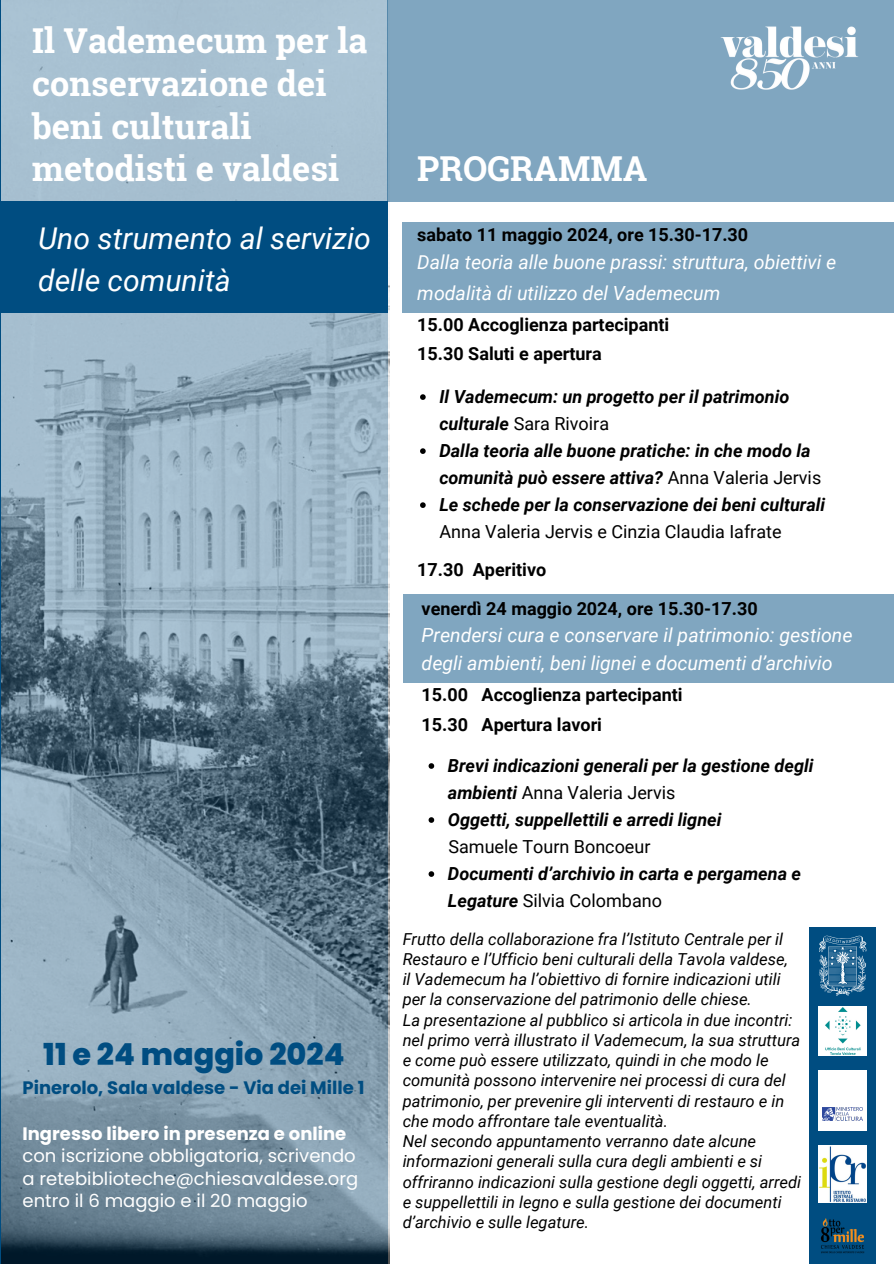
<style>
.page{position:relative;width:894px;height:1264px;background:#fff}
.page>*{position:absolute;margin:0;border:0;box-sizing:border-box;transform-origin:0 0}
.t1{font:700 34.35px/42.8px "Roboto Slab";color:#fff}
.t2{font:800 30.3px "Poppins";color:#004d81}
.t3{font:italic 30px/41.7px "Roboto";color:#fff}
.t4{font:italic 19.5px/28.2px "Roboto";color:#fff}
.t5{font:italic 700 18px/27px "Roboto";color:#000}
.t6{font:700 18px/30.3px "Roboto";color:#000}
.t7{font:18px/22.5px "Poppins";color:#fff}
.t8{font:700 18px "Poppins";color:#004d81}
.t9{font:18px "Roboto";color:#000}
.t10{font:italic 16.5px/20.2px "Roboto";color:#000}
.s1{font-weight:700}
.s2{font-weight:400;font-style:normal}
</style>
<div class="page">
<img style="left:2px;top:0;width:387px;height:1263px">
<div style="left:809px;top:927px;width:66px;height:336px;background:#004d81"></div>
<div style="left:402px;top:222px;width:491px;height:90px;background:#80a6c0"></div>
<div style="left:402px;top:594px;width:491px;height:88px;background:#80a6c0"></div>
<div style="left:0;top:201px;width:387px;height:111px;background:#004d81"></div>
<div style="left:387px;top:0;width:506px;height:201px;background:#80a6c0"></div>
<img style="left:820px;top:1218px;width:45px;height:35px">
<svg style="left:818px;top:935px;width:48px;height:60px"></svg>
<img style="left:818px;top:1145px;width:48px;height:57px">
<img style="left:720px;top:26px;width:139px;height:64px">
<div style="left:818px;top:1069px;width:48px;height:61px;background:#fff"></div>
<img style="left:822px;top:1107px;width:40px;height:13px">
<img style="left:818px;top:1006px;width:48px;height:49px">
<svg style="left:420px;top:394px;width:5px;height:6px"></svg>
<svg style="left:420px;top:448px;width:5px;height:6px"></svg>
<svg style="left:420px;top:502px;width:5px;height:6px"></svg>
<svg style="left:428px;top:763px;width:6px;height:5px"></svg>
<svg style="left:428px;top:817px;width:6px;height:5px"></svg>
<svg style="left:428px;top:871px;width:6px;height:5px"></svg>
<p class="t1" style="left:32px;top:18px;width:336px">Il Vademecum per la conservazione dei beni culturali metodisti e valdesi</p>
<p class="t3" style="left:38px;top:218px;width:334px">Uno strumento al servizio delle comunità</p>
<h6 class="t2" style="left:43px;top:1032px;width:303px">11 e 24 maggio 2024</h6>
<h6 class="t8" style="left:22px;top:1075px;width:343px">Pinerolo, Sala valdese - Via dei Mille 1</h6>
<p class="t7" style="left:22px;top:1121px;width:337px"><span class="s1">Ingresso libero in presenza e online </span>con iscrizione obbligatoria, scrivendo a retebiblioteche@chiesavaldese.org entro il 6 maggio e il 20 maggio</p>
<p class="t1" style="left:417px;top:147px;width:232px">PROGRAMMA</p>
<p class="t6" style="left:417px;top:220px;width:332px">sabato 11 maggio 2024, ore 15.30-17.30</p>
<p class="t4" style="left:417px;top:247px;width:420px;line-height:30.3px">Dalla teoria alle buone prassi: struttura, obiettivi e modalità di utilizzo del Vademecum</p>
<p class="t6" style="left:417px;top:310px;width:253px;line-height:29.2px">15.00 Accoglienza partecipanti<br>15.30 Saluti e apertura</p>
<p class="t5" style="left:439px;top:383px;width:351px">Il Vademecum: un progetto per il patrimonio culturale <span class="s2">Sara Rivoira</span></p>
<p class="t5" style="left:439px;top:437px;width:383px">Dalla teoria alle buone pratiche: in che modo la comunità può essere attiva? <span class="s2">Anna Valeria Jervis</span></p>
<p class="t5" style="left:439px;top:491px;width:387px">Le schede per la conservazione dei beni culturali<br><span class="s2">Anna Valeria Jervis e Cinzia Claudia Iafrate</span></p>
<h1 class="t6" style="left:417px;top:555px;width:130px">17.30 Aperitivo</h1>
<h6 class="t6" style="left:421px;top:594px;width:337px">venerdì 24 maggio 2024, ore 15.30-17.30</h6>
<h6 class="t4" style="left:421px;top:621px;width:432px">Prendersi cura e conservare il patrimonio: gestione degli ambienti, beni lignei e documenti d’archivio</h6>
<h6 class="t6" style="left:421px;top:679px;width:262px">15.00 Accoglienza partecipanti<br>15.30 Apertura lavori</h6>
<p class="t5" style="left:448px;top:752px;width:367px">Brevi indicazioni generali per la gestione degli ambienti <span class="s2">Anna Valeria Jervis</span></p>
<p class="t5" style="left:448px;top:806px;width:275px">Oggetti, suppellettili e arredi lignei</p>
<p class="t9" style="left:448px;top:836px;width:203px">Samuele Tourn Boncoeur</p>
<p class="t5" style="left:448px;top:860px;width:354px">Documenti d’archivio in carta e pergamena e<br>Legature <span class="s2">Silvia Colombano</span></p>
<h6 class="t10" style="left:402px;top:928px;width:386px">Frutto della collaborazione fra l’Istituto Centrale per il<br>Restauro e l’Ufficio beni culturali della Tavola valdese,</h6>
<h5 class="t10" style="left:402px;top:969px;width:379px">il Vademecum ha l’obiettivo di fornire indicazioni utili per la conservazione del patrimonio delle chiese.</h5>
<p class="t10" style="left:402px;top:1009px;width:399px">La presentazione al pubblico si articola in due incontri: nel primo verrà illustrato il Vademecum, la sua struttura e come può essere utilizzato, quindi in che modo le comunità possono intervenire nei processi di cura del patrimonio, per prevenire gli interventi di restauro e in che modo affrontare tale eventualità.</p>
<p class="t10" style="left:402px;top:1131px;width:400px">Nel secondo appuntamento verranno date alcune informazioni generali sulla cura degli ambienti e si offriranno indicazioni sulla gestione degli oggetti, arredi e suppellettili in legno e sulla gestione dei documenti d’archivio e sulle legature.</p>
</div>
